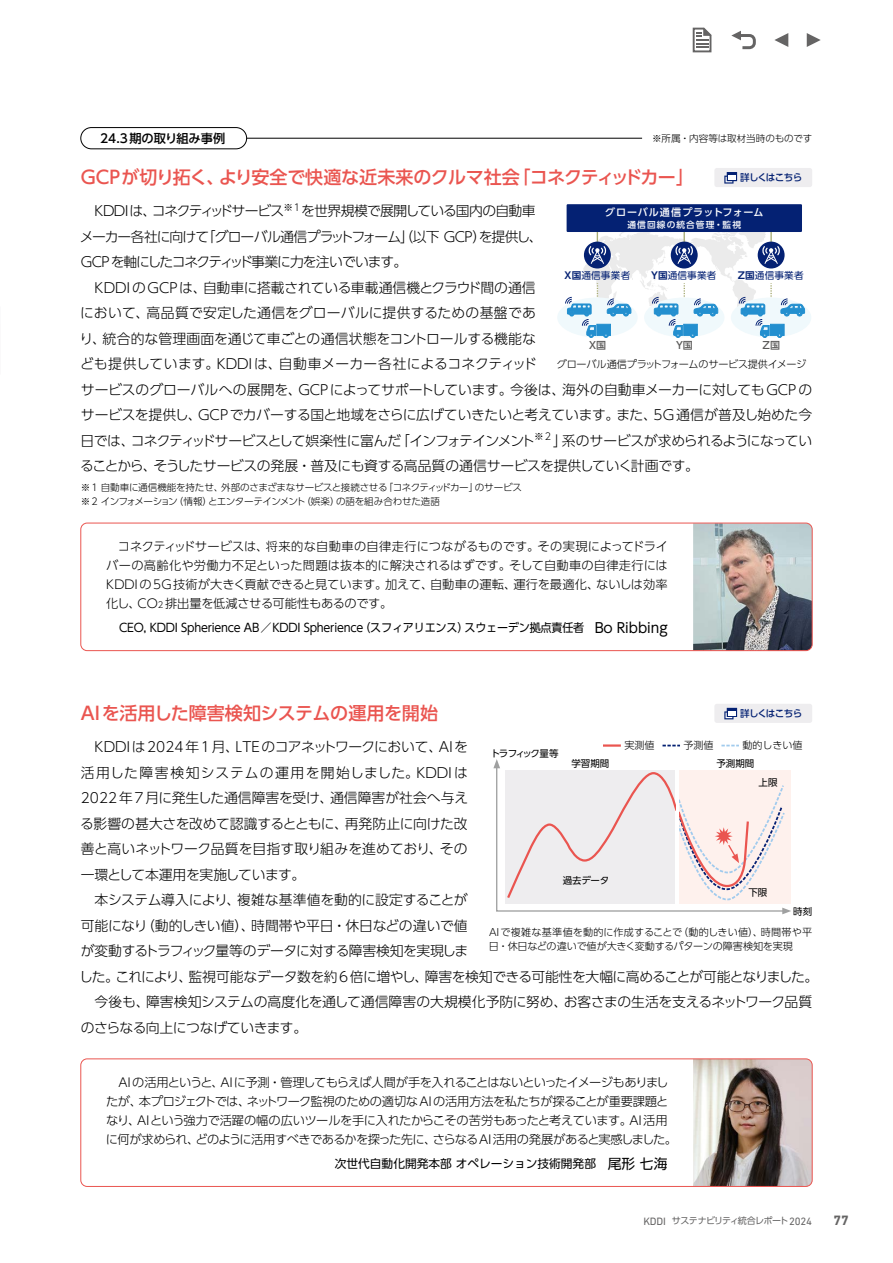
<style>
.page{position:relative;width:893px;height:1263px;background:#fff}
.page>*{position:absolute;margin:0;border:0;box-sizing:border-box;transform-origin:0 0}
.t1{font:500 18px "UD Shin Go Pr 6 N";letter-spacing:-.01em;color:#ea5550}
.t2{font:300 13.8px/25.5px "UD Shin Go Pr 6 N";letter-spacing:-.03em;color:#000;text-align:justify}
.t3{font:300 13.8px/25.5px "UD Shin Go Pr 6 N";letter-spacing:-.07em;color:#000}
.t4{font:700 13.8px "DIN Next LT Pro";color:#656464}
.t5{font:300 12.15px/19.2px "UD Shin Go Pr 6 N";letter-spacing:-.035em;color:#000}
.t6{font:500 12.15px "UD Shin Go Pr 6 N";color:#000}
.t7{font:11.7px "UD Shin Go Pr 6 N";letter-spacing:-.02em;color:#000;scale:.95 1}
.t8{font:11.7px "UD Shin Go Pr 6 N";color:#000}
.t9{font:300 10.05px/13.8px "UD Shin Go Pr 6 N";letter-spacing:-.015em;color:#000}
.t10{font:500 10.05px "UD Shin Go Pro";letter-spacing:.065em;color:#fff}
.t11{font:300 10.05px "PUD Shin Go Pr 6 N";color:#000}
.t12{font:500 10.05px "UD Shin Go Pro";color:#595857}
.t13{font:300 9.6px/13.8px "UD Shin Go Pr 6 N";letter-spacing:-.03em;color:#000}
.t14{font:9.6px "UD Shin Go Pro";letter-spacing:.025em;color:#042173}
.t15{font:300 9.6px "UD Shin Go Pr 6 N";color:#000}
.t16{font:500 9.6px "UD Shin Go Pr 6 N";letter-spacing:-.08em;color:#042173}
.t17{font:9.45px "PUD Shin Go Pr 6 N";color:#000}
.t18{font:9.45px "PUD Shin Go Pr 6 N";letter-spacing:-.12em;color:#000}
.t19{font:9px "UD Shin Go Pr 6 N";letter-spacing:-.075em;color:#656464}
.t20{font:500 8.7px "UD Shin Go Pro";letter-spacing:.125em;color:#fff}
.s1{font-family:"UD Shin Go Pro De";font-weight:700}
.s2{font-size:8.55px}
.s3{font-size:13.8px}
.s4{font-family:"DIN Next LT Pro";font-size:10.8px}
</style>
<div class="page">
<hr style="left:0;top:374px;width:1px;height:442px;background:#38438c">
<hr style="left:0;top:305px;width:1px;height:87px;background:#faf9fa">
<img style="left:693px;top:523px;width:119px;height:128px">
<img style="left:693px;top:1059px;width:119px;height:127px">
<div style="left:81px;top:523px;width:731px;height:128px;border:1px solid #ea5550;border-radius:6px"></div>
<div style="left:81px;top:1059px;width:731px;height:128px;border:1px solid #ea5550;border-radius:6px"></div>
<hr style="left:603px;top:744px;width:18px;height:3px;background:#ea5550">
<svg style="left:662px;top:745px;width:18px;height:1px"></svg>
<svg style="left:721px;top:745px;width:18px;height:1px"></svg>
<svg style="left:493px;top:759px;width:298px;height:155px"></svg>
<div style="left:557px;top:297px;width:81px;height:40px;background:#f0f9fc;border-radius:50%"></div>
<div style="left:731px;top:297px;width:80px;height:40px;background:#f0f9fc;border-radius:50%"></div>
<svg style="left:565px;top:224px;width:240px;height:114px"></svg>
<div style="left:567px;top:204px;width:235px;height:28px;background:#042173"></div>
<div style="left:714px;top:704px;width:98px;height:19px;background:#eeedef;border-radius:3px"></div>
<svg style="left:724px;top:708px;width:13px;height:11px"></svg>
<div style="left:728px;top:711px;width:8px;height:5px;background:#fff"></div>
<div style="left:714px;top:168px;width:98px;height:19px;background:#eeedef;border-radius:3px"></div>
<svg style="left:724px;top:172px;width:13px;height:12px"></svg>
<div style="left:728px;top:175px;width:8px;height:5px;background:#fff"></div>
<div style="left:81px;top:127px;width:166px;height:22px;border:1px solid #000;border-radius:11px"></div>
<hr style="left:247px;top:138px;width:395px;height:1px;background:#000">
<svg style="left:692px;top:27px;width:20px;height:26px"></svg>
<svg style="left:731px;top:31px;width:25px;height:19px"></svg>
<svg style="left:774px;top:33px;width:14px;height:14px"></svg>
<svg style="left:807px;top:33px;width:14px;height:14px"></svg>
<p class="t6" style="left:100px;top:128px;width:127px">24.3期の取り組み事例</p>
<p class="t15" style="left:652px;top:130px;width:162px">※所属・内容等は取材当時のものです</p>
<h1 class="t1" style="left:81px;top:162px;width:615px">GCPが切り拓く、より安全で快適な近未来のクルマ社会「コネクティッドカー」</h1>
<p class="t16" style="left:740px;top:170px;width:64px">詳しくはこちら</p>
<p class="t3" style="left:80px;top:198px;width:464px;text-indent:15px">KDDIは、コネクティッドサービス<sup>※1</sup> を世界規模で展開している国内の自動車メーカー各社に向けて「グローバル通信プラットフォーム」（以下 GCP）を提供し、<br>GCPを軸にしたコネクティッド事業に力を注いでいます。</p>
<p class="t2" style="left:80px;top:274px;width:734px;text-align:left;text-indent:15px">KDDIのGCPは、自動車に搭載されている車載通信機とクラウド間の通信<br>において、高品質で安定した通信をグローバルに提供するための基盤であ<br>り、統合的な管理画面を通じて車ごとの通信状態をコントロールする機能な<br>ども提供しています。KDDIは、自動車メーカー各社によるコネクティッド<br>サービスのグローバルへの展開を、GCPによってサポートしています。今後は、海外の自動車メーカーに対してもGCPのサービスを提供し、GCPでカバーする国と地域をさらに広げていきたいと考えています。また、5G通信が普及し始めた今日では、コネクティッドサービスとして娯楽性に富んだ「インフォテインメント<sup>※</sup> <sup>2</sup> 」系のサービスが求められるようになっていることから、そうしたサービスの発展・普及にも資する高品質の通信サービスを提供していく計画です。</p>
<p class="t10" style="left:605px;top:204px;width:160px">グローバル通信プラットフォーム</p>
<p class="t20" style="left:627px;top:218px;width:115px">通信回線の統合管理・監視</p>
<p class="t14" style="left:565px;top:268px;width:67px"><span class="s1">X国</span>通信事業者</p>
<p class="t14" style="left:651px;top:268px;width:67px"><span class="s1">Y国</span>通信事業者</p>
<p class="t14" style="left:738px;top:268px;width:67px"><span class="s1">Z国</span>通信事業者</p>
<p class="t12" style="left:589px;top:337px;width:19px">X国</p>
<p class="t12" style="left:676px;top:337px;width:18px">Y国</p>
<p class="t12" style="left:762px;top:337px;width:19px">Z国</p>
<p class="t9" style="left:557px;top:357px;width:251px">グローバル通信プラットフォームのサービス提供イメージ</p>
<p class="t13" style="left:81px;top:480px;width:443px">※ 1 自動車に通信機能を持たせ、外部のさまざまなサービスと接続させる「コネクティッドカー」のサービス※ 2 インフォメーション（情報）とエンターテインメント（娯楽）の語を組み合わせた造語</p>
<p class="t5" style="left:106px;top:536px;width:563px;text-align:justify;text-indent:12px">コネクティッドサービスは、将来的な自動車の自律走行につながるものです。その実現によってドライバーの高齢化や労働力不足といった問題は抜本的に解決されるはずです。そして自動車の自律走行にはKDDIの5G技術が大きく貢献できると見ています。加えて、自動車の運転、運行を最適化、ないしは効率化し、CO<span class="s2">2</span> 排出量を低減させる可能性もあるのです。</p>
<p class="t7" style="left:119px;top:618px;width:579px">CEO, KDDI Spherience AB／KDDI Spherience（スフィアリエンス）スウェーデン拠点責任者 <span class="s3">Bo Ribbing</span></p>
<h1 class="t1" style="left:81px;top:698px;width:359px">AIを活用した障害検知システムの運用を開始</h1>
<p class="t16" style="left:740px;top:706px;width:64px">詳しくはこちら</p>
<p class="t2" style="left:80px;top:734px;width:389px;text-indent:14px">KDDIは2024年1月、LTEのコアネットワークにおいて、AIを活用した障害検知システムの運用を開始しました。KDDIは2022年7月に発生した通信障害を受け、通信障害が社会へ与える影響の甚大さを改めて認識するとともに、再発防止に向けた改善と高いネットワーク品質を目指す取り組みを進めており、その一環として本運用を実施しています。</p>
<p class="t2" style="left:95px;top:887px;width:375px">本システム導入により、複雑な基準値を動的に設定することが</p>
<p class="t2" style="left:81px;top:912px;width:388px">可能になり（動的しきい値）、時間帯や平日・休日などの違いで値</p>
<p class="t2" style="left:81px;top:938px;width:389px">が変動するトラフィック量等のデータに対する障害検知を実現しま</p>
<p class="t2" style="left:79px;top:963px;width:741px">した。これにより、監視可能なデータ数を約6倍に増やし、障害を検知できる可能性を大幅に高めることが可能となりました。</p>
<p class="t2" style="left:95px;top:989px;width:719px">今後も、障害検知システムの高度化を通して通信障害の大規模化予防に努め、お客さまの生活を支えるネットワーク品質</p>
<p class="t2" style="left:81px;top:1014px;width:228px">のさらなる向上につなげていきます。</p>
<p class="t11" style="left:624px;top:737px;width:32px">実測値</p>
<p class="t11" style="left:683px;top:737px;width:32px">予測値</p>
<p class="t11" style="left:742px;top:737px;width:62px">動的しきい値</p>
<p class="t18" style="left:491px;top:748px;width:69px">トラフィック量等</p>
<p class="t17" style="left:571px;top:758px;width:39px">学習期間</p>
<p class="t17" style="left:716px;top:758px;width:39px">予測期間</p>
<p class="t17" style="left:759px;top:777px;width:20px">上限</p>
<p class="t17" style="left:563px;top:875px;width:48px">過去データ</p>
<p class="t17" style="left:748px;top:888px;width:20px">下限</p>
<p class="t17" style="left:793px;top:906px;width:20px">時刻</p>
<p class="t9" style="left:489px;top:925px;width:325px">AIで複雑な基準値を動的に作成することで（動的しきい値）、時間帯や平日・休日などの違いで値が大きく変動するパターンの障害検知を実現</p>
<p class="t5" style="left:106px;top:1072px;width:573px;text-indent:13px">AI の活用というと、AIに予測・管理してもらえば人間が手を入れることはないといったイメージもありましたが、本プロジェクトでは、ネットワーク監視のための適切なAIの活用方法を私たちが探ることが重要課題となり、AIという強力で活躍の幅の広いツールを手に入れたからこその苦労もあったと考えています。AI活用に何が求められ、どのように活用すべきであるかを探った先に、さらなるAI 活用の発展があると実感しました。</p>
<p class="t8" style="left:335px;top:1154px;width:334px">次世代自動化開発本部オペレーション技術開発部　<span class="s3">尾形七海</span></p>
<p class="t19" style="left:643px;top:1213px;width:170px"><span class="s4">KDDI</span> サステナビリティ統合レポート<span class="s4">2024</span></p>
<p class="t4" style="left:833px;top:1212px;width:17px">77</p>
</div>
